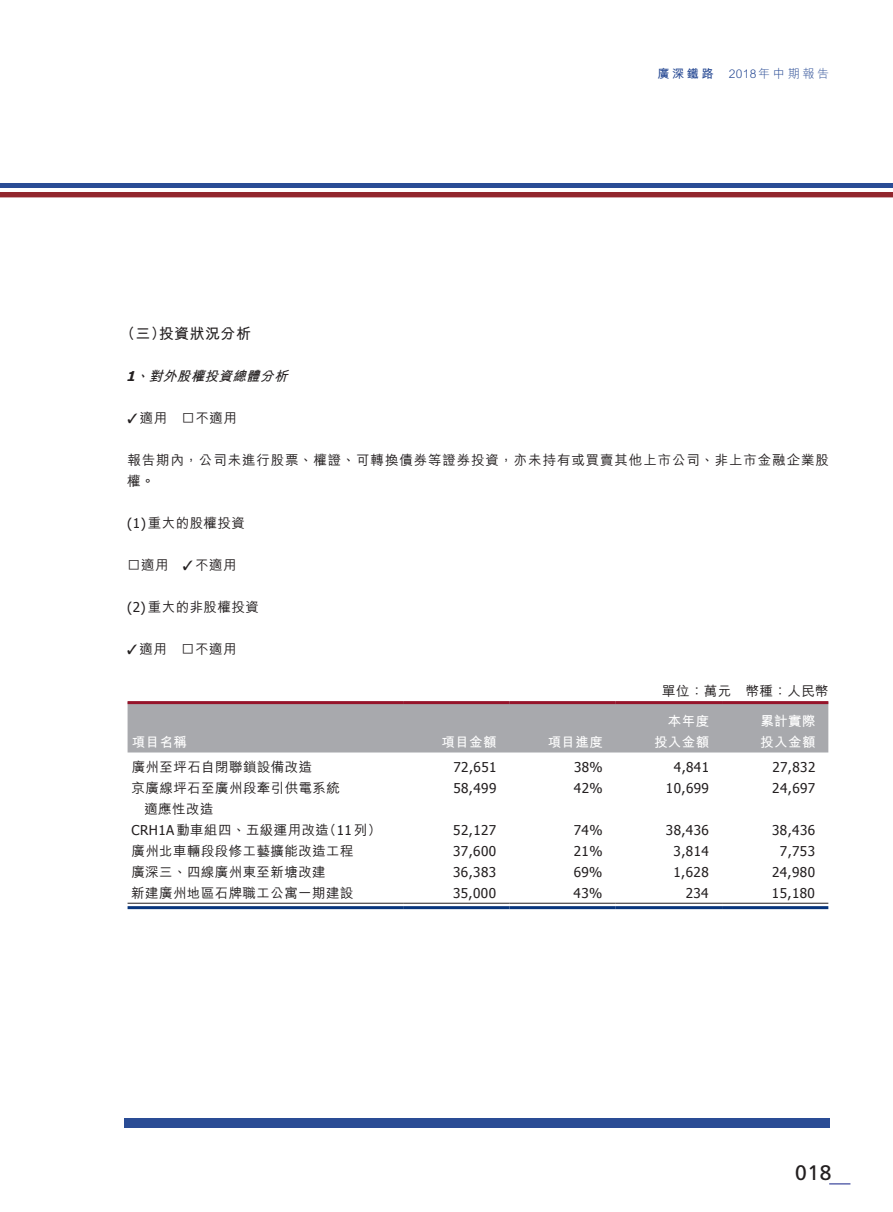
<style>
.page{position:relative;width:893px;height:1212px;background:#fff}
.page>*{position:absolute;margin:0;border:0;box-sizing:border-box;transform-origin:0 0}
.t1{font:21px "Frutiger";color:#231f20}
.t2{font:700 15px "M Hei HK";letter-spacing:.03em;color:#231f20}
.t3{font:500 13.5px "M Hei HK";letter-spacing:.03em;color:#231f20}
.t4{font:13.5px "Tahoma";letter-spacing:.03em;color:#231f20}
.t5{font:500 13.5px/21px "M Hei HK";letter-spacing:.065em;color:#231f20}
.t6{font:700 13.5px/21px "M Hei HK";letter-spacing:.03em;color:#fff;text-align:right}
.t7{font:italic 700 13.5px "M Hei HK";color:#231f20}
.t8{font:italic 700 13.5px "Tahoma";color:#231f20}
.t9{font:300 12px "M Hei HK";letter-spacing:.19em;color:#2a4c95}
.t10{font:700 12px "M Hei HK";color:#2a4c95}
.s1{font-family:"Tahoma";font-weight:400}
</style>
<div class="page">
<div style="left:0;top:183px;width:893px;height:5px;background:#2a4c95"></div>
<hr style="left:0;top:193px;width:893px;height:4px;background:#92262d">
<div style="left:124px;top:1118px;width:706px;height:9px;background:#2a4c95"></div>
<svg style="left:829px;top:1183px;width:21px;height:1px"></svg>
<div style="left:128px;top:704px;width:700px;height:48px;background:#a8a9ad"></div>
<hr style="left:128px;top:701px;width:275px;height:3px;background:#96132a">
<hr style="left:403px;top:701px;width:106px;height:3px;background:#96132a">
<hr style="left:509px;top:701px;width:107px;height:3px;background:#96132a">
<hr style="left:616px;top:701px;width:106px;height:3px;background:#96132a">
<hr style="left:722px;top:701px;width:106px;height:3px;background:#96132a">
<hr style="left:128px;top:903px;width:275px;height:1px;background:#231f20">
<hr style="left:128px;top:906px;width:275px;height:3px;background:#08357c">
<hr style="left:403px;top:903px;width:106px;height:1px;background:#231f20">
<hr style="left:403px;top:906px;width:106px;height:3px;background:#08357c">
<hr style="left:509px;top:903px;width:107px;height:1px;background:#231f20">
<hr style="left:509px;top:906px;width:107px;height:3px;background:#08357c">
<hr style="left:616px;top:903px;width:106px;height:1px;background:#231f20">
<hr style="left:616px;top:906px;width:106px;height:3px;background:#08357c">
<hr style="left:722px;top:903px;width:106px;height:1px;background:#231f20">
<hr style="left:722px;top:906px;width:106px;height:3px;background:#08357c">
<p class="t2" style="left:120px;top:322px;width:47px">（三）</p>
<p class="t7" style="left:149px;top:366px;width:145px">對外股權投資總體分析</p>
<p class="t2" style="left:159px;top:322px;width:94px">投資狀況分析</p>
<p class="t8" style="left:126px;top:366px;width:15px">1</p>
<p class="t7" style="left:135px;top:366px;width:20px">、</p>
<p class="t10" style="left:657px;top:65px;width:58px">廣深鐵路</p>
<p class="t9" style="left:729px;top:65px;width:102px">2018年中期報告</p>
<p class="t3" style="left:128px;top:408px;width:41px">✓適用</p>
<p class="t5" style="left:127px;top:448px;width:703px">報告期內，公司未進行股票、權證、可轉換債券等證券投資，亦未持有或買賣其他上市公司、非上市金融企業股權。</p>
<p class="t3" style="left:127px;top:513px;width:119px"><span class="s1">)1(</span> 重大的股權投資</p>
<p class="t3" style="left:183px;top:555px;width:55px">✓ 不適用</p>
<p class="t3" style="left:182px;top:408px;width:57px">□不適用</p>
<p class="t3" style="left:127px;top:555px;width:43px">□適用</p>
<p class="t3" style="left:127px;top:597px;width:133px"><span class="s1">)2(</span> 重大的非股權投資</p>
<p class="t3" style="left:181px;top:639px;width:57px">□不適用</p>
<p class="t3" style="left:127px;top:639px;width:41px">✓適用</p>
<p class="t3" style="left:662px;top:681px;width:71px">單位：萬元</p>
<p class="t3" style="left:746px;top:681px;width:85px">幣種：人民幣</p>
<p class="t6" style="left:132px;top:730px;width:57px">項目名稱</p>
<p class="t3" style="left:132px;top:757px;width:182px">廣州至坪石自閉聯鎖設備改造</p>
<p class="t3" style="left:132px;top:778px;width:210px">京廣線坪石至廣州段牽引供電系統</p>
<p class="t3" style="left:144px;top:799px;width:71px">適應性改造</p>
<p class="t6" style="left:441px;top:730px;width:57px">項目金額</p>
<p class="t4" style="left:453px;top:758px;width:45px">72,651</p>
<p class="t6" style="left:548px;top:730px;width:57px">項目進度</p>
<p class="t4" style="left:574px;top:758px;width:30px">38%</p>
<p class="t6" style="left:654px;top:709px;width:57px">本年度投入金額</p>
<p class="t6" style="left:760px;top:709px;width:57px;text-align:left">累計實際投入金額</p>
<p class="t4" style="left:772px;top:758px;width:45px">27,832</p>
<p class="t4" style="left:674px;top:758px;width:37px">4,841</p>
<p class="t4" style="left:453px;top:779px;width:45px">58,499</p>
<p class="t4" style="left:574px;top:779px;width:30px">42%</p>
<p class="t4" style="left:666px;top:779px;width:45px">10,699</p>
<p class="t4" style="left:772px;top:779px;width:45px">24,697</p>
<p class="t3" style="left:132px;top:820px;width:199px"><span class="s1">CRH1A</span>動車組四、五級運用改造</p>
<p class="t3" style="left:323px;top:820px;width:60px">（<span class="s1">11</span>列(</p>
<p class="t4" style="left:453px;top:821px;width:45px">52,127</p>
<p class="t4" style="left:574px;top:821px;width:30px">74%</p>
<p class="t4" style="left:666px;top:821px;width:45px">38,436</p>
<p class="t4" style="left:772px;top:821px;width:45px">38,436</p>
<p class="t3" style="left:131px;top:841px;width:224px">廣州北車輛段段修工藝擴能改造工程</p>
<p class="t4" style="left:453px;top:842px;width:45px">37,600</p>
<p class="t4" style="left:574px;top:842px;width:30px">21%</p>
<p class="t4" style="left:674px;top:842px;width:37px">3,814</p>
<p class="t4" style="left:780px;top:842px;width:37px">7,753</p>
<p class="t3" style="left:131px;top:862px;width:196px">廣深三、四線廣州東至新塘改建</p>
<p class="t4" style="left:453px;top:863px;width:45px">36,383</p>
<p class="t4" style="left:574px;top:863px;width:30px">69%</p>
<p class="t4" style="left:673px;top:863px;width:37px">1,628</p>
<p class="t4" style="left:772px;top:863px;width:45px">24,980</p>
<p class="t3" style="left:131px;top:883px;width:224px">新建廣州地區石牌職工公寓一期建設</p>
<p class="t4" style="left:453px;top:884px;width:45px">35,000</p>
<p class="t4" style="left:574px;top:884px;width:30px">43%</p>
<p class="t4" style="left:686px;top:884px;width:24px">234</p>
<p class="t4" style="left:772px;top:884px;width:45px">15,180</p>
<h1 class="t1" style="left:795px;top:1160px;width:38px">018</h1>
</div>
